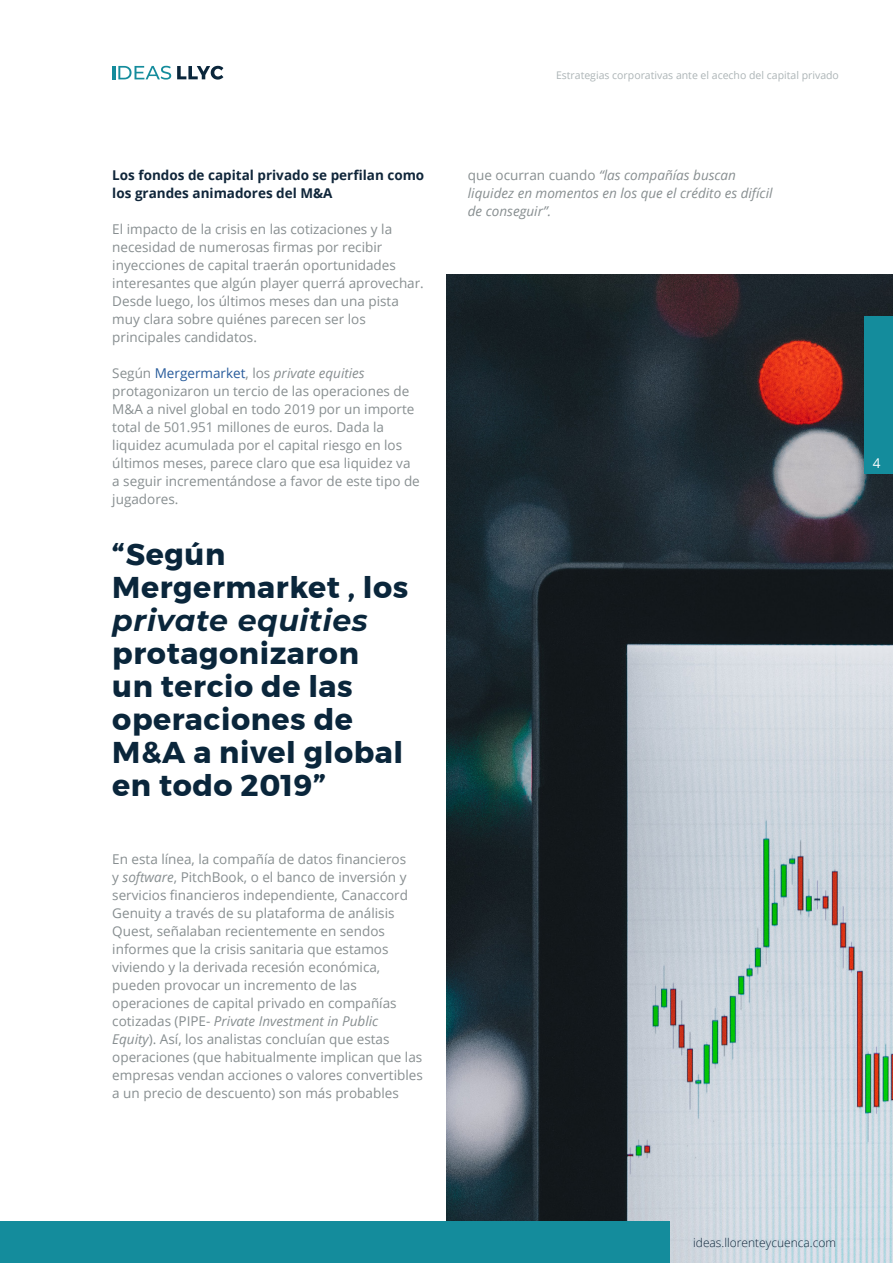
<style>
.page{position:relative;width:893px;height:1263px;background:#fff}
.page>*{position:absolute;margin:0;border:0;box-sizing:border-box;transform-origin:0 0}
.t1{font:700 30px/33px "Montserrat";letter-spacing:.02em;color:#0a263b}
.t2{font:italic 700 30px "Montserrat";letter-spacing:.02em;color:#0a263b}
.t3{font:13.5px/18px "Open Sans";color:#878e90}
.t4{font:italic 13.5px/18px "Open Sans";color:#878e90}
.t5{font:700 13.5px/18px "Open Sans";color:#10263a}
.t6{font:13.5px "Open Sans";color:#fff}
.t7{font:300 12px "Open Sans";color:#10263a}
.t8{font:10.5px "Open Sans";color:#acb4b6}
.s1{color:#275b9b}
.s2{font-style:italic}
.s3{font-style:normal}
</style>
<div class="page">
<img style="left:446px;top:275px;width:447px;height:988px">
<svg style="left:112px;top:66px;width:59px;height:14px"></svg>
<svg style="left:177px;top:66px;width:46px;height:14px"></svg>
<div style="left:864px;top:316px;width:29px;height:158px;background:#148c9c"></div>
<div style="left:0;top:1221px;width:669px;height:42px;background:#148c9c"></div>
<p class="t5" style="left:112px;top:166px;width:313px">Los fondos de capital privado se perfilan como los grandes animadores del M&amp;A</p>
<p class="t3" style="left:112px;top:220px;width:313px">El impacto de la crisis en las cotizaciones y la necesidad de numerosas firmas por recibir inyecciones de capital traerán oportunidades interesantes que algún player querrá aprovechar.<br>Desde luego, los últimos meses dan una pista muy clara sobre quiénes parecen ser los principales candidatos.</p>
<p class="t3" style="left:112px;top:364px;width:309px">Según <span class="s1">Mergermarket</span>, los <span class="s2">private equities </span>protagonizaron un tercio de las operaciones de M&amp;A a nivel global en todo 2019 por un importe total de 501.951 millones de euros. Dada la liquidez acumulada por el capital riesgo en los últimos meses, parece claro que esa liquidez va a seguir incrementándose a favor de este tipo de jugadores.</p>
<h1 class="t1" style="left:112px;top:538px;width:298px">“Según<br>Mergermarket , los</h1>
<h1 class="t2" style="left:112px;top:599px;width:257px">private equities</h1>
<h1 class="t1" style="left:112px;top:637px;width:293px">protagonizaron un tercio de las operaciones de<br>M&amp;A a nivel global en todo 2019”</h1>
<p class="t3" style="left:112px;top:850px;width:312px">En esta línea, la compañía de datos financieros<br>y <span class="s2">software</span>, PitchBook, o el banco de inversión y servicios financieros independiente, Canaccord Genuity a través de su plataforma de análisis Quest, señalaban recientemente en sendos informes que la crisis sanitaria que estamos viviendo y la derivada recesión económica, pueden provocar un incremento de las operaciones de capital privado en compañías cotizadas (PIPE- <span class="s2">Private Investment in Public Equity</span>). Así, los analistas concluían que estas operaciones (que habitualmente implican que las empresas vendan acciones o valores convertibles a un precio de descuento) son más probables</p>
<p class="t8" style="left:556px;top:68px;width:284px">Estrategias corporativas ante el acecho del capital privado</p>
<p class="t4" style="left:468px;top:166px;width:306px"><span class="s3">que ocurran cuando</span> “las compañías buscan liquidez en momentos en los que el crédito es difícil de conseguir”.</p>
<p class="t6" style="left:873px;top:454px;width:9px">4</p>
<p class="t7" style="left:693px;top:1234px;width:144px">ideas.llorenteycuenca.com</p>
</div>
